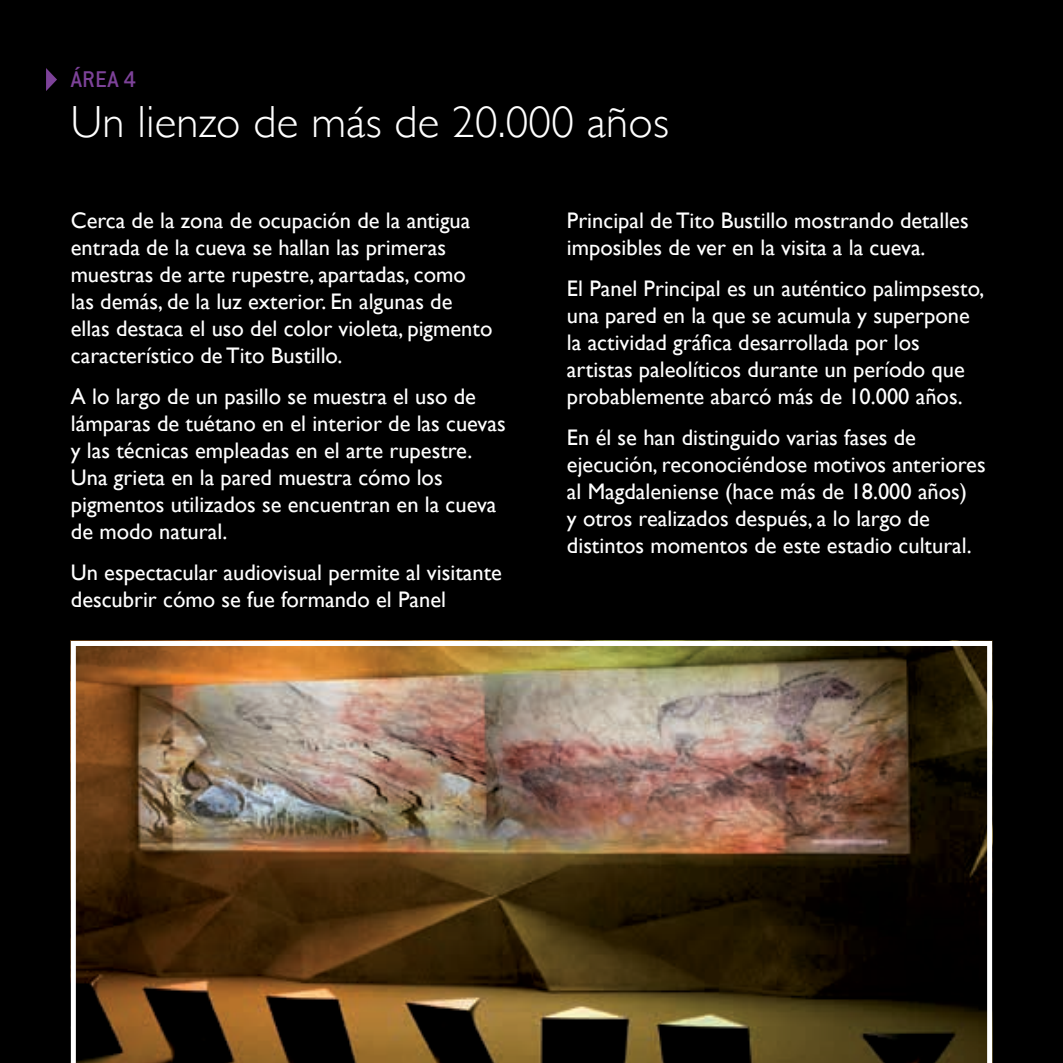
<style>
.page{position:relative;width:1063px;height:1063px;background:#000}
.page>*{position:absolute;margin:0;border:0;box-sizing:border-box;transform-origin:0 0}
.t1{font:300 45px "Gill Sans";letter-spacing:.005em;color:#fff}
.t2{font:500 25px "Conduit ITC";color:#7d4299}
.t3{font:22.5px/27px "Gill Sans";color:#fff}
</style>
<div class="page">
<svg style="left:46px;top:68px;width:11px;height:23px"></svg>
<img style="left:71px;top:641px;width:921px;height:422px">
<p class="t2" style="left:71px;top:64px;width:67px">ÁREA 4</p>
<h1 class="t1" style="left:71px;top:87px;width:600px">Un lienzo de más de 20.000 años</h1>
<p class="t3" style="left:71px;top:207px;width:423px">Cerca de la zona de ocupación de la antigua entrada de la cueva se hallan las primeras muestras de arte rupestre, apartadas, como las demás, de la luz exterior. En algunas de ellas destaca el uso del color violeta, pigmento característico de Tito Bustillo.</p>
<p class="t3" style="left:71px;top:383px;width:436px">A lo largo de un pasillo se muestra el uso de lámparas de tuétano en el interior de las cuevas y las técnicas empleadas en el arte rupestre.<br>Una grieta en la pared muestra cómo los pigmentos utilizados se encuentran en la cueva de modo natural.</p>
<p class="t3" style="left:71px;top:559px;width:433px">Un espectacular audiovisual permite al visitante descubrir cómo se fue formando el Panel</p>
<p class="t3" style="left:567px;top:207px;width:403px">Principal de Tito Bustillo mostrando detalles imposibles de ver en la visita a la cueva.</p>
<p class="t3" style="left:567px;top:275px;width:419px">El Panel Principal es un auténtico palimpsesto, una pared en la que se acumula y superpone la actividad gráfica desarrollada por los artistas paleolíticos durante un período que probablemente abarcó más de 10.000 años.</p>
<p class="t3" style="left:567px;top:424px;width:420px">En él se han distinguido varias fases de ejecución, reconociéndose motivos anteriores al Magdaleniense (hace más de 18.000 años)<br>y otros realizados después, a lo largo de distintos momentos de este estadio cultural.</p>
</div>
